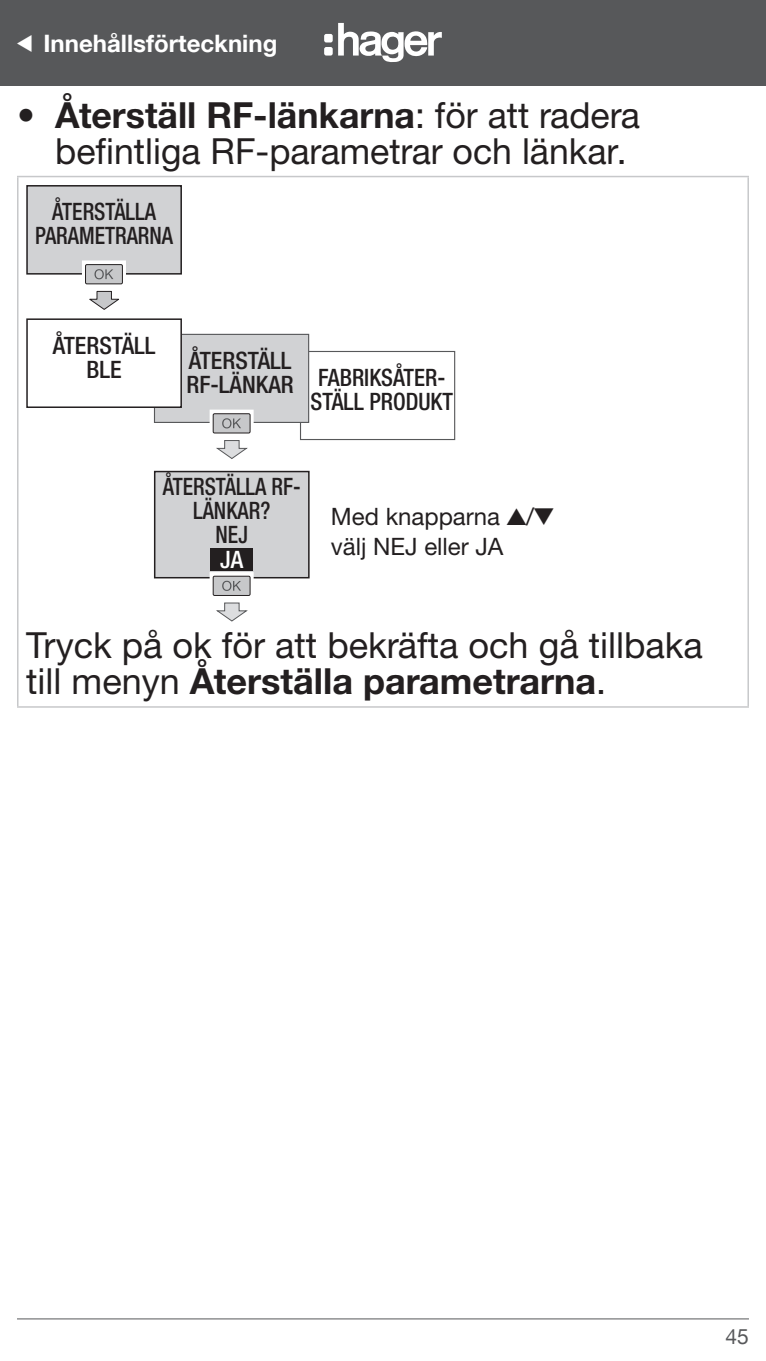
<style>
.page{position:relative;width:766px;height:1361px;background:#fff}
.page>*{position:absolute;margin:0;border:0;box-sizing:border-box;transform-origin:0 0}
.t1{font:36px/36px "Helvetica Neue LTW1 G";color:#231f20}
.t2{font:500 condensed 24px/24px "Helvetica Neue LT Com";color:#231f20;text-align:center;scale:.9 1}
.t3{font:500 condensed 24px/24px "Helvetica Neue LT Com";color:#231f20}
.t4{font:24px/30px "Helvetica Neue LTW1 G";color:#231f20}
.t5{font:500 condensed 24px/24px "Helvetica Neue LT Com";color:#231f20;text-align:center;scale:.95 1}
.t6{font:700 24px "Helvetica Neue LT Com";color:#fff}
.t7{font:500 condensed 24px "Helvetica Neue LT Com";color:#fff}
.t8{font:21px "Helvetica Neue LT Com";color:#57585a}
.s1{font-weight:700}
</style>
<div class="page">
<hr style="left:17px;top:1318px;width:731px;height:1px;background:#57585a">
<div style="left:0;top:0;width:765px;height:85px;background:#57585a"></div>
<svg style="left:324px;top:23px;width:117px;height:39px"></svg>
<hr style="left:17px;top:176px;width:731px;height:1px;background:#c7c8ca">
<hr style="left:17px;top:177px;width:2px;height:529px;background:#c7c8ca">
<hr style="left:747px;top:177px;width:1px;height:529px;background:#c7c8ca">
<hr style="left:17px;top:706px;width:731px;height:2px;background:#c7c8ca">
<div style="left:300px;top:351px;width:155px;height:89px;border:1px solid #57585a"></div>
<div style="left:27px;top:186px;width:154px;height:88px;background:#d1d2d4"></div>
<div style="left:26px;top:185px;width:156px;height:90px;border:2px solid #231f20"></div>
<div style="left:155px;top:471px;width:154px;height:107px;background:#d1d2d4"></div>
<div style="left:210px;top:548px;width:43px;height:22px;background:#231f20"></div>
<div style="left:154px;top:471px;width:155px;height:107px;border:2px solid #231f20"></div>
<svg style="left:209px;top:572px;width:44px;height:50px"></svg>
<svg style="left:82px;top:260px;width:44px;height:50px"></svg>
<div style="left:154px;top:334px;width:154px;height:88px;background:#d1d2d4"></div>
<div style="left:154px;top:334px;width:155px;height:89px;border:1px solid #57585a"></div>
<div style="left:27px;top:319px;width:154px;height:88px;background:#fff"></div>
<div style="left:26px;top:318px;width:156px;height:90px;border:2px solid #231f20"></div>
<svg style="left:209px;top:410px;width:44px;height:49px"></svg>
<p class="t6" style="left:44px;top:28px;width:235px">Innehållsförteckning</p>
<p class="t1" style="left:55px;top:97px;width:586px;text-indent:-38px">• <span class="s1">Återställ RF-länkarna</span>: för att radera befintliga RF-parametrar och länkar.</p>
<p class="t2" style="left:35px;top:200px;width:155px">ÅTERSTÄLLA<br>PARAMETRARNA</p>
<p class="t3" style="left:53px;top:333px;width:104px;text-align:center">ÅTERSTÄLL<br>BLE</p>
<p class="t3" style="left:186px;top:348px;width:109px">ÅTERSTÄLL<br>RF-LÄNKAR</p>
<p class="t5" style="left:310px;top:365px;width:151px">FABRIKSÅTER-<br>STÄLL PRODUKT</p>
<p class="t2" style="left:163px;top:475px;width:155px">ÅTERSTÄLLA RF-<br>LÄNKAR?<br>NEJ</p>
<p class="t7" style="left:220px;top:545px;width:25px">JA</p>
<p class="t4" style="left:331px;top:501px;width:224px">Med knapparna ✓/✔ välj NEJ eller JA</p>
<p class="t1" style="left:26px;top:627px;width:678px">Tryck på ok för att bekräfta och gå tillbaka till menyn <span class="s1">Återställa parametrarna</span>.</p>
<p class="t8" style="left:725px;top:1323px;width:25px">45</p>
</div>
